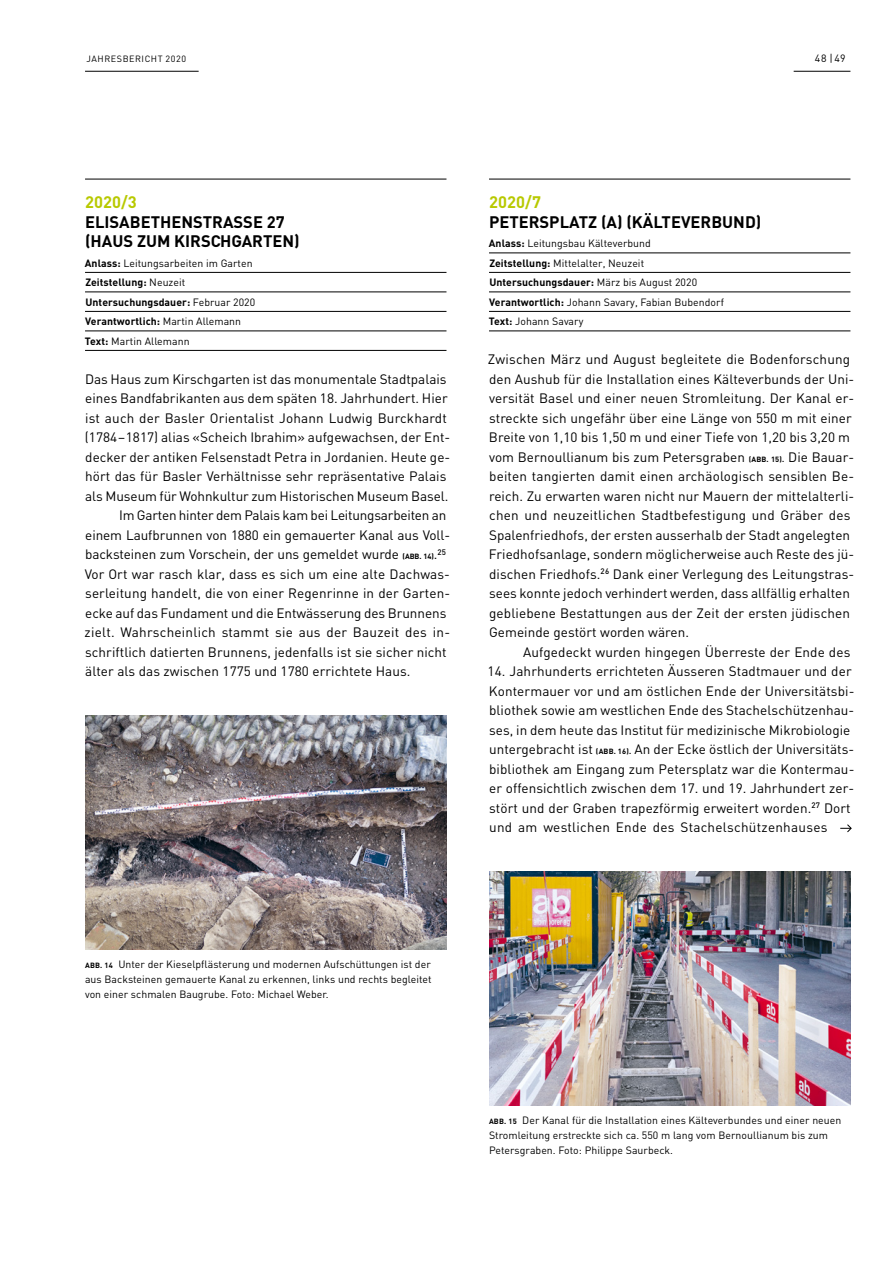
<style>
.page{position:relative;width:893px;height:1263px;background:#fff}
.page>*{position:absolute;margin:0;border:0;box-sizing:border-box;transform-origin:0 0}
.t1{font:700 16.5px/19.5px "DIN";color:#000}
.t2{font:700 16.5px "DIN";letter-spacing:.01em;color:#b8c900}
.t3{font:13.5px/19.5px "DIN";letter-spacing:.005em;color:#000}
.t4{font:13.5px "DIN";letter-spacing:-.015em;color:#000}
.t5{font:10.5px/19.5px "DIN";letter-spacing:.005em;color:#000}
.t6{font:9px "DIN";letter-spacing:.06em;color:#000}
.s1{font-weight:700}
.s2{font-weight:700;font-size:7.5px}
</style>
<div class="page">
<hr style="left:85px;top:71px;width:114px;height:1px;background:#000">
<hr style="left:794px;top:71px;width:56px;height:1px;background:#000">
<hr style="left:489px;top:179px;width:361px;height:1px;background:#000">
<hr style="left:489px;top:253px;width:361px;height:1px;background:#000">
<hr style="left:489px;top:272px;width:361px;height:1px;background:#000">
<hr style="left:489px;top:292px;width:361px;height:1px;background:#000">
<hr style="left:489px;top:311px;width:361px;height:1px;background:#000">
<hr style="left:489px;top:331px;width:361px;height:1px;background:#000">
<hr style="left:85px;top:179px;width:361px;height:1px;background:#000">
<hr style="left:85px;top:272px;width:361px;height:1px;background:#000">
<hr style="left:85px;top:292px;width:361px;height:1px;background:#000">
<hr style="left:85px;top:311px;width:361px;height:1px;background:#000">
<hr style="left:85px;top:331px;width:361px;height:1px;background:#000">
<hr style="left:85px;top:350px;width:361px;height:1px;background:#000">
<img style="left:85px;top:715px;width:361px;height:234px">
<img style="left:489px;top:871px;width:361px;height:234px">
<svg style="left:840px;top:824px;width:12px;height:9px"></svg>
<p class="t6" style="left:86px;top:53px;width:101px">JAHRESBERICHT 2020</p>
<p class="t5" style="left:815px;top:48px;width:32px">48 |49</p>
<p class="t2" style="left:85px;top:191px;width:53px">2020/3</p>
<p class="t1" style="left:85px;top:211px;width:216px">ELISABETHENSTRASSE 27 (HAUS ZUM KIRSCHGARTEN)</p>
<p class="t5" style="left:85px;top:253px;width:172px"><span class="s1">Anlass:</span> Leitungsarbeiten im Garten<br><span class="s1">Zeitstellung:</span> Neuzeit<br><span class="s1">Untersuchungsdauer:</span> Februar 2020<br><span class="s1">Verantwortlich:</span> Martin Allemann<br><span class="s1">Text:</span> Martin Allemann</p>
<p class="t3" style="left:85px;top:369px;width:363px">Das Haus zum Kirschgarten ist das monumentale Stadtpalais</p>
<p class="t3" style="left:85px;top:388px;width:364px">eines Bandfabrikanten aus dem späten 18. Jahrhundert. Hier</p>
<p class="t3" style="left:85px;top:408px;width:363px">ist auch der Basler Orientalist Johann Ludwig Burckhardt</p>
<p class="t3" style="left:85px;top:427px;width:367px">(1784–1817) alias «Scheich Ibrahim» aufgewachsen, der Ent-</p>
<p class="t3" style="left:85px;top:447px;width:367px">decker der antiken Felsenstadt Petra in Jordanien. Heute ge-</p>
<p class="t3" style="left:85px;top:466px;width:363px">hört das für Basler Verhältnisse sehr repräsentative Palais</p>
<p class="t3" style="left:85px;top:486px;width:365px">als Museum für Wohnkultur zum Historischen Museum Basel.</p>
<p class="t4" style="left:119px;top:507px;width:329px">Im Garten hinter dem Palais kam bei Leitungsarbeiten an</p>
<p class="t3" style="left:85px;top:525px;width:366px">einem Laufbrunnen von 1880 ein gemauerter Kanal aus Voll-</p>
<p class="t3" style="left:85px;top:544px;width:362px">backsteinen zum Vorschein, der uns gemeldet wurde <span class="s2">(ABB. 14)</span>.<sup>25</sup></p>
<p class="t3" style="left:85px;top:564px;width:367px">Vor Ort war rasch klar, dass es sich um eine alte Dachwas-</p>
<p class="t3" style="left:85px;top:583px;width:366px">serleitung handelt, die von einer Regenrinne in der Garten-</p>
<p class="t3" style="left:85px;top:603px;width:363px">ecke auf das Fundament und die Entwässerung des Brunnens</p>
<p class="t3" style="left:85px;top:622px;width:367px">zielt. Wahrscheinlich stammt sie aus der Bauzeit des in-</p>
<p class="t3" style="left:85px;top:642px;width:363px">schriftlich datierten Brunnens, jedenfalls ist sie sicher nicht</p>
<p class="t3" style="left:85px;top:661px;width:327px">älter als das zwischen 1775 und 1780 errichtete Haus.</p>
<p class="t2" style="left:489px;top:191px;width:54px">2020/7</p>
<p class="t1" style="left:489px;top:211px;width:274px">PETERSPLATZ (A) (KÄLTEVERBUND)</p>
<p class="t5" style="left:489px;top:233px;width:237px"><span class="s1">Anlass:</span> Leitungsbau Kälteverbund<br><span class="s1">Zeitstellung:</span> Mittelalter, Neuzeit <span class="s1">Untersuchungsdauer:</span> März bis August 2020<br><span class="s1">Verantwortlich:</span> Johann Savary, Fabian Bubendorf <span class="s1">Text:</span> Johann Savary</p>
<p class="t3" style="left:488px;top:349px;width:368px">Zwischen März und August begleitete die Bodenforschung den Aushub für die Installation eines Kälteverbunds der Uni&shy;versität Basel und einer neuen Stromleitung. Der Kanal er&shy;streckte sich ungefähr über eine Länge von 550 m mit einer Breite von 1,10 bis 1,50 m und einer Tiefe von 1,20 bis 3,20 m vom Bernoullianum bis zum Petersgraben <span class="s2">(ABB. 15).</span> Die Bauar&shy;beiten tangierten damit einen archäologisch sensiblen Be&shy;reich. Zu erwarten waren nicht nur Mauern der mittelalterli&shy;chen und neuzeitlichen Stadtbefestigung und Gräber des Spalenfriedhofs, der ersten ausserhalb der Stadt angelegten Friedhofsanlage, sondern möglicherweise auch Reste des jü&shy;dischen Friedhofs.<sup>26</sup> Dank einer Verlegung des Leitungstras&shy;sees konnte jedoch verhindert werden, dass allfällig erhalten gebliebene Bestattungen aus der Zeit der ersten jüdischen Gemeinde gestört worden wären.</p>
<p class="t3" style="left:523px;top:642px;width:329px">Aufgedeckt wurden hingegen Überreste der Ende des</p>
<p class="t3" style="left:488px;top:661px;width:368px">14. Jahrhunderts errichteten Äusseren Stadtmauer und der Kontermauer vor und am östlichen Ende der Universitätsbi&shy;bliothek sowie am westlichen Ende des Stachelschützenhau&shy;ses, in dem heute das Institut für medizinische Mikrobiologie untergebracht ist <span class="s2">(ABB. 16).</span> An der Ecke östlich der Universitäts&shy;bibliothek am Eingang zum Petersplatz war die Kontermau&shy;er offensichtlich zwischen dem 17. und 19. Jahrhundert zer&shy;stört und der Graben trapezförmig erweitert worden.<sup>27</sup> Dort und am westlichen Ende des Stachelschützenhauses</p>
<p class="t5" style="left:85px;top:957px;width:348px;line-height:15px;text-align:justify"><span class="s2">ABB. 14</span> Unter der Kieselpflästerung und modernen Aufschüttungen ist der aus Backsteinen gemauerte Kanal zu erkennen, links und rechts begleitet von einer schmalen Baugrube. Foto: Michael Weber.</p>
<p class="t5" style="left:489px;top:1113px;width:354px;line-height:15px"><span class="s2">ABB. 15</span> Der Kanal für die Installation eines Kälteverbundes und einer neuen<br>Stromleitung erstreckte sich ca. 550 m lang vom Bernoullianum bis zum<br>Petersgraben. Foto: Philippe Saurbeck.</p>
</div>
